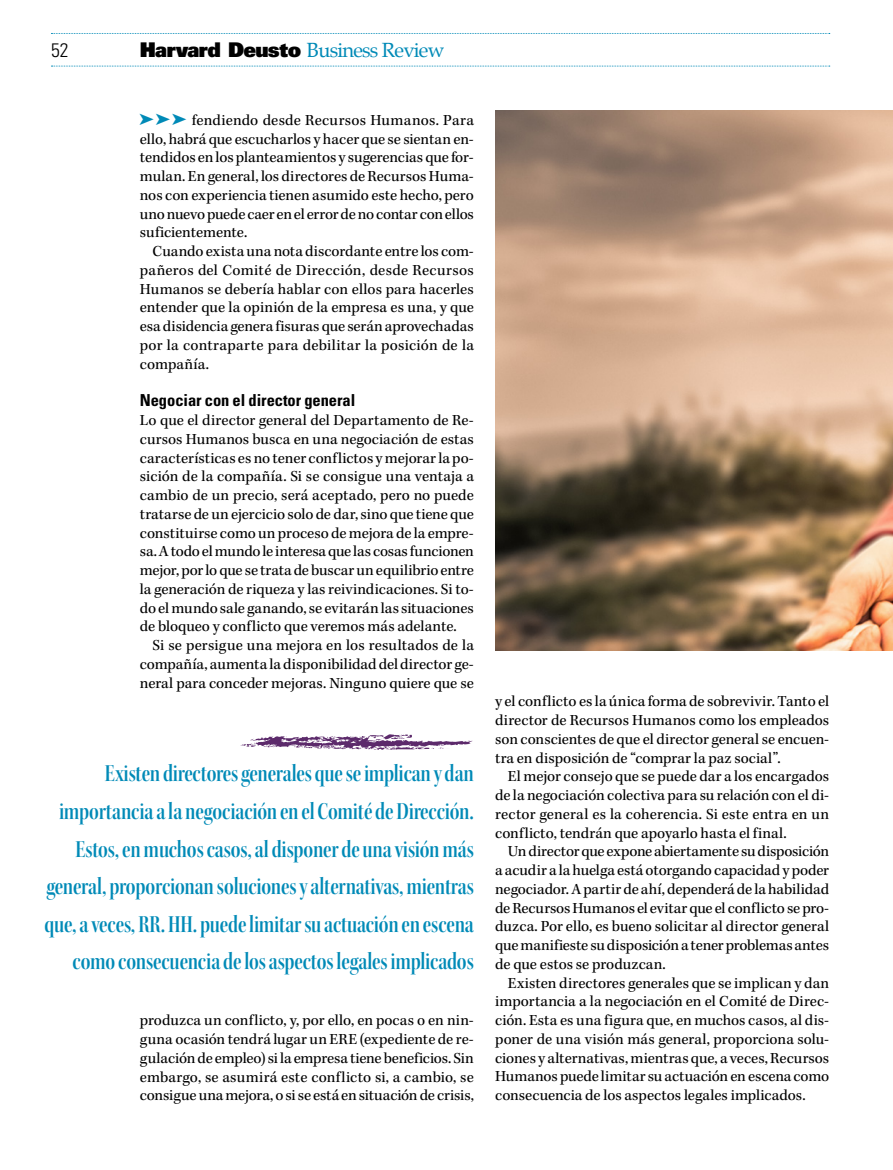
<style>
.page{position:relative;width:893px;height:1170px;background:#fff}
.page>*{position:absolute;margin:0;border:0;box-sizing:border-box;transform-origin:0 0}
.t1{font:25.5px/37.5px "Kepler Std Semibold Cn Disp";letter-spacing:-.005em;color:#008ab7;text-align:right}
.t2{font:20.1px "Palatino";letter-spacing:-.04em;color:#008ab7}
.t3{font:300 condensed 19.5px "Univers LT Std";color:#000}
.t4{font:700 condensed 16.5px "Univers LT Std";letter-spacing:-.005em;color:#000}
.t5{font:15.75px/18.8px "Kepler Std";color:#000;text-align:justify}
.s1{font-family:"Univers LT Std X Black";font-size:20.25px;color:#000}
.s2{color:#008ab7}
</style>
<div class="page">
<svg style="left:51px;top:33px;width:779px;height:1px"></svg>
<svg style="left:51px;top:66px;width:779px;height:1px"></svg>
<svg style="left:240px;top:734px;width:233px;height:16px"></svg>
<img style="left:495px;top:111px;width:398px;height:539px">
<p class="t3" style="left:51px;top:38px;width:19px">52</p>
<p class="t2" style="left:140px;top:33px;width:306px"><span class="s1">Harvard Deusto</span> Business Review</p>
<p class="t5" style="left:139px;top:111px;width:336px"><span class="s2">➤</span> <span class="s2">➤</span> <span class="s2">➤</span> fendiendo desde Recursos Humanos. Para ello, habrá que escucharlos y hacer que se sientan en&shy;tendidos en los planteamientos y sugerencias que for&shy;mulan. En general, los directores de Recursos Huma&shy;nos con experiencia tienen asumido este hecho, pero uno nuevo puede caer en el error de no contar con ellos suficientemente.</p>
<p class="t5" style="left:140px;top:242px;width:336px;text-indent:13px">Cuando exista una nota discordante entre los com&shy;pañeros del Comité de Dirección, desde Recursos Humanos se debería hablar con ellos para hacerles entender que la opinión de la empresa es una, y que esa disidencia genera fisuras que serán aprovechadas por la contraparte para debilitar la posición de la compañía.</p>
<p class="t4" style="left:140px;top:390px;width:217px">Negociar con el director general</p>
<p class="t5" style="left:140px;top:411px;width:336px">Lo que el director general del Departamento de Re&shy;cursos Humanos busca en una negociación de estas características es no tener conflictos y mejorar la po&shy;sición de la compañía. Si se consigue una ventaja a cambio de un precio, será aceptado, pero no puede tratarse de un ejercicio solo de dar, sino que tiene que constituirse como un proceso de mejora de la empre&shy;sa. A todo el mundo le interesa que las cosas funcionen mejor, por lo que se trata de buscar un equilibrio entre la generación de riqueza y las reivindicaciones. Si to&shy;do el mundo sale ganando, se evitarán las situaciones de bloqueo y conflicto que veremos más adelante.</p>
<p class="t5" style="left:140px;top:636px;width:336px;text-indent:13px">Si se persigue una mejora en los resultados de la compañía, aumenta la disponibilidad del director ge&shy;neral para conceder mejoras. Ninguno quiere que se</p>
<p class="t1" style="left:44px;top:755px;width:431px">Existen directores generales que se implican y dan importancia a la negociación en el Comité de Dirección.<br>Estos, en muchos casos, al disponer de una visión más general, proporcionan soluciones y alternativas, mientras que, a veces, RR. HH. puede limitar su actuación en escena como consecuencia de los aspectos legales implicados</p>
<p class="t5" style="left:140px;top:1011px;width:336px">produzca un conflicto, y, por ello, en pocas o en nin&shy;guna ocasión tendrá lugar un ERE (expediente de re&shy;gulación de empleo) si la empresa tiene beneficios. Sin embargo, se asumirá este conflicto si, a cambio, se consigue una mejora, o si se está en situación de crisis,</p>
<p class="t5" style="left:495px;top:692px;width:336px">y el conflicto es la única forma de sobrevivir. Tanto el director de Recursos Humanos como los empleados son conscientes de que el director general se encuen&shy;tra en disposición de “comprar la paz social”.</p>
<p class="t5" style="left:495px;top:767px;width:336px;text-indent:13px">El mejor consejo que se puede dar a los encargados de la negociación colectiva para su relación con el di&shy;rector general es la coherencia. Si este entra en un conflicto, tendrán que apoyarlo hasta el final.</p>
<p class="t5" style="left:495px;top:842px;width:336px;text-indent:13px">Un director que expone abiertamente su disposición a acudir a la huelga está otorgando capacidad y poder negociador. A partir de ahí, dependerá de la habilidad de Recursos Humanos el evitar que el conflicto se pro&shy;duzca. Por ello, es bueno solicitar al director general que manifieste su disposición a tener problemas antes de que estos se produzcan.</p>
<p class="t5" style="left:495px;top:973px;width:336px;text-indent:13px">Existen directores generales que se implican y dan importancia a la negociación en el Comité de Direc&shy;ción. Esta es una figura que, en muchos casos, al dis&shy;poner de una visión más general, proporciona solu&shy;ciones y alternativas, mientras que, a veces, Recursos Humanos puede limitar su actuación en escena como consecuencia de los aspectos legales implicados.</p>
</div>
